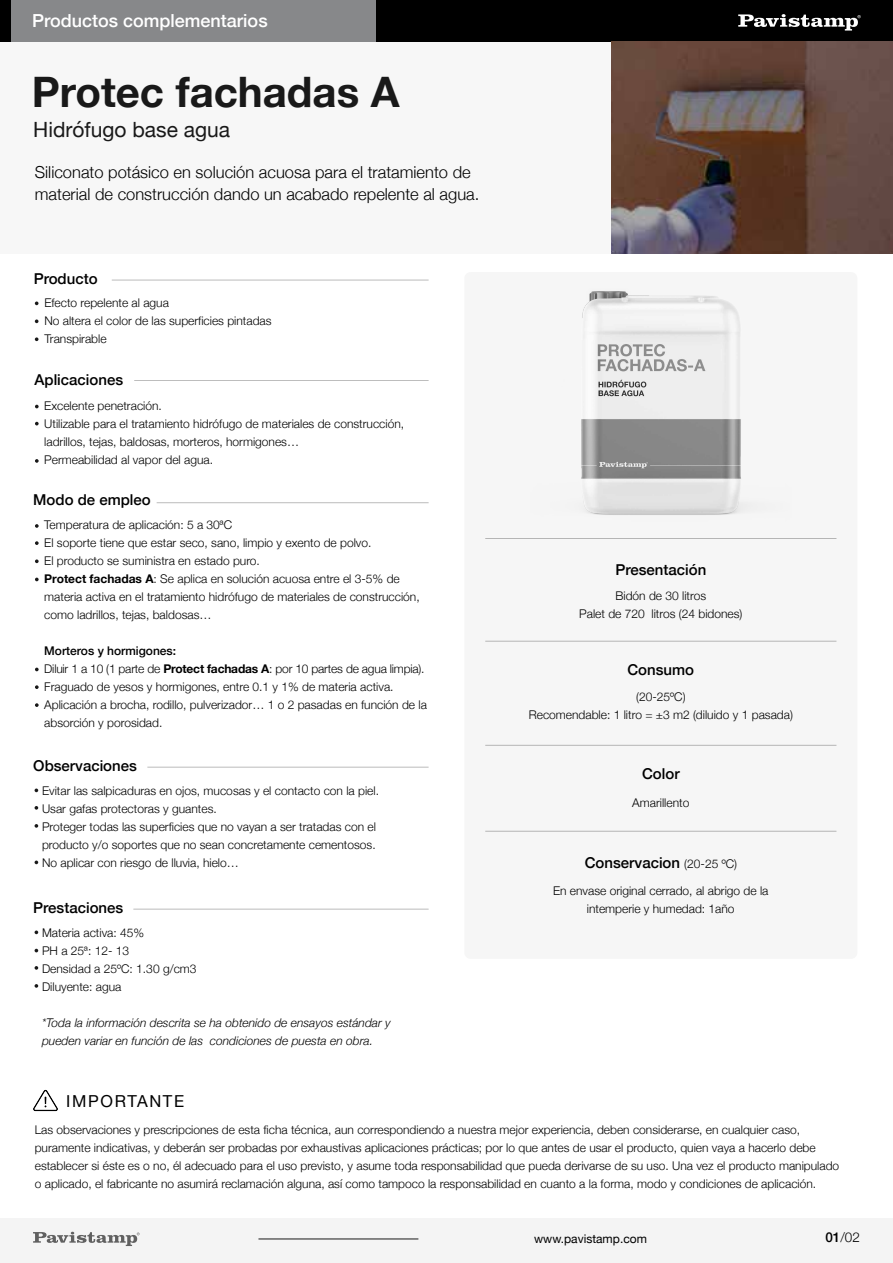
<style>
.page{position:relative;width:893px;height:1263px;background:#fff}
.page>*{position:absolute;margin:0;border:0;box-sizing:border-box;transform-origin:0 0}
.t1{font:700 42px "Helvetica Neue";color:#191919}
.t2{font:21px "Helvetica Neue";color:#191919}
.t3{font:500 18px "Helvetica Neue";color:#fff}
.t4{font:300 16.5px/22.5px "Helvetica Neue";color:#000}
.t5{font:16.5px "Helvetica Neue";letter-spacing:.1em;color:#000}
.t6{font:500 15px "Helvetica Neue";color:#000}
.t7{font:300 13.5px "Helvetica Neue";color:#000}
.t8{font:300 12px/18px "Helvetica Neue";color:#000}
.t9{font:italic 300 12px/18px "Helvetica Neue";color:#000}
.t10{font:12px "Helvetica Neue";color:#000}
.s1{font-weight:700}
.s2{font-weight:500}
.s3{font-weight:300;font-size:12px}
</style>
<div class="page">
<div style="left:0;top:1218px;width:893px;height:45px;background:#f4f4f4"></div>
<div style="left:0;top:41px;width:615px;height:212px;background:#f7f7f7"></div>
<div style="left:0;top:0;width:376px;height:41px;background:#87888a"></div>
<div style="left:376px;top:0;width:517px;height:41px;background:#000"></div>
<svg style="left:738px;top:14px;width:123px;height:17px"></svg>
<div style="left:0;top:0;width:11px;height:41px;background:#000"></div>
<svg style="left:33px;top:1232px;width:107px;height:14px"></svg>
<hr style="left:258px;top:1239px;width:160px;height:1px;background:#191919">
<img style="left:611px;top:41px;width:282px;height:212px">
<hr style="left:112px;top:280px;width:317px;height:1px;background:#191919">
<svg style="left:35px;top:301px;width:3px;height:4px"></svg>
<svg style="left:35px;top:319px;width:3px;height:4px"></svg>
<svg style="left:35px;top:337px;width:3px;height:4px"></svg>
<hr style="left:134px;top:380px;width:295px;height:1px;background:#191919">
<hr style="left:157px;top:502px;width:272px;height:1px;background:#191919">
<hr style="left:147px;top:767px;width:282px;height:1px;background:#191919">
<svg style="left:35px;top:405px;width:4px;height:3px"></svg>
<svg style="left:35px;top:422px;width:4px;height:3px"></svg>
<svg style="left:35px;top:459px;width:4px;height:4px"></svg>
<div style="left:464px;top:272px;width:393px;height:687px;background:#f4f4f4;border-radius:6px"></div>
<hr style="left:485px;top:641px;width:351px;height:1px;background:#191919">
<hr style="left:485px;top:538px;width:351px;height:1px;background:#191919">
<hr style="left:485px;top:745px;width:351px;height:1px;background:#191919">
<hr style="left:485px;top:831px;width:351px;height:1px;background:#191919">
<img style="left:581px;top:291px;width:160px;height:224px">
<svg style="left:35px;top:788px;width:3px;height:4px"></svg>
<svg style="left:35px;top:806px;width:3px;height:4px"></svg>
<svg style="left:35px;top:824px;width:3px;height:4px"></svg>
<svg style="left:35px;top:860px;width:3px;height:4px"></svg>
<hr style="left:133px;top:909px;width:296px;height:1px;background:#191919">
<svg style="left:35px;top:930px;width:3px;height:4px"></svg>
<svg style="left:35px;top:966px;width:3px;height:4px"></svg>
<svg style="left:35px;top:984px;width:3px;height:4px"></svg>
<img style="left:34px;top:1089px;width:23px;height:23px">
<svg style="left:35px;top:524px;width:4px;height:4px"></svg>
<svg style="left:35px;top:541px;width:4px;height:4px"></svg>
<svg style="left:35px;top:559px;width:4px;height:4px"></svg>
<svg style="left:35px;top:578px;width:4px;height:3px"></svg>
<svg style="left:35px;top:668px;width:4px;height:3px"></svg>
<svg style="left:35px;top:685px;width:4px;height:4px"></svg>
<svg style="left:35px;top:703px;width:4px;height:4px"></svg>
<h3 class="t3" style="left:32px;top:6px;width:237px">Productos complementarios</h3>
<h1 class="t1" style="left:32px;top:59px;width:369px">Protec fachadas A</h1>
<h2 class="t2" style="left:33px;top:115px;width:198px">Hidrófugo base agua</h2>
<h3 class="t4" style="left:35px;top:160px;width:446px">Siliconato potásico en solución acuosa para el tratamiento de material de construcción dando un acabado repelente al agua.</h3>
<p class="t6" style="left:34px;top:267px;width:65px">Producto</p>
<p class="t8" style="left:44px;top:293px;width:229px">Efecto repelente al agua<br>No altera el color de las superficies pintadas<br>Transpirable</p>
<p class="t6" style="left:35px;top:367px;width:90px">Aplicaciones</p>
<p class="t8" style="left:44px;top:396px;width:361px">Excelente penetración.<br>Utilizable para el tratamiento hidrófugo de materiales de construcción, ladrillos, tejas, baldosas, morteros, hormigones…<br>Permeabilidad al vapor del agua.</p>
<p class="t6" style="left:33px;top:488px;width:119px">Modo de empleo</p>
<p class="t8" style="left:44px;top:515px;width:377px">Temperatura de aplicación: 5 a 30ªC<br>El soporte tiene que estar seco, sano, limpio y exento de polvo.<br>El producto se suministra en estado puro.<br><span class="s1">Protect fachadas A</span>: Se aplica en solución acuosa entre el 3-5% de materia activa en el tratamiento hidrófugo de materiales de construcción, como ladrillos, tejas, baldosas…</p>
<p class="t8" style="left:44px;top:641px;width:384px"><span class="s2">Morteros y hormigones:<br></span>Diluir 1 a 10 (1 parte de <span class="s1">Protect fachadas A</span>: por 10 partes de agua limpia).<br>Fraguado de yesos y hormigones, entre 0.1 y 1% de materia activa.<br>Aplicación a brocha, rodillo, pulverizador… 1 o 2 pasadas en función de la absorción y porosidad.</p>
<p class="t6" style="left:33px;top:753px;width:105px">Observaciones</p>
<p class="t8" style="left:42px;top:780px;width:338px">Evitar las salpicaduras en ojos, mucosas y el contacto con la piel.<br>Usar gafas protectoras y guantes.<br>Proteger todas las superficies que no vayan a ser tratadas con el producto y/o soportes que no sean concretamente cementosos.<br>No aplicar con riesgo de lluvia, hielo…</p>
<p class="t6" style="left:33px;top:895px;width:92px">Prestaciones</p>
<p class="t8" style="left:42px;top:922px;width:156px">Materia activa: 45%<br>PH a 25ª: 12- 13<br>Densidad a 25ºC: 1.30 g/cm3<br>Diluyente: agua</p>
<p class="t9" style="left:42px;top:1013px;width:350px">*Toda la información descrita se ha obtenido de ensayos estándar y pueden variar en función de las condiciones de puesta en obra.</p>
<p class="t6" style="left:615px;top:557px;width:92px">Presentación</p>
<p class="t8" style="left:579px;top:586px;width:165px;text-align:center">Bidón de 30 litros<br>Palet de 720 litros (24 bidones)</p>
<p class="t6" style="left:627px;top:658px;width:68px">Consumo</p>
<p class="t8" style="left:529px;top:687px;width:266px;text-align:center">(20-25ºC)<br>Recomendable: 1 litro = ±3 m2 (diluido y 1 pasada)</p>
<p class="t6" style="left:642px;top:761px;width:39px">Color</p>
<p class="t8" style="left:632px;top:793px;width:59px">Amarillento</p>
<p class="t6" style="left:585px;top:850px;width:154px">Conservacion <span class="s3">(20-25 ºC)</span></p>
<p class="t8" style="left:553px;top:880px;width:217px;text-align:center">En envase original cerrado, al abrigo de la intemperie y humedad: 1año</p>
<h3 class="t5" style="left:66px;top:1089px;width:119px">IMPORTANTE</h3>
<p class="t8" style="left:35px;top:1119px;width:806px">Las observaciones y prescripciones de esta ficha técnica, aun correspondiendo a nuestra mejor experiencia, deben considerarse, en cualquier caso, puramente indicativas, y deberán ser probadas por exhaustivas aplicaciones prácticas; por lo que antes de usar el producto, quien vaya a hacerlo debe establecer si éste es o no, él adecuado para el uso previsto, y asume toda responsabilidad que pueda derivarse de su uso. Una vez el producto manipulado o aplicado, el fabricante no asumirá reclamación alguna, así como tampoco la responsabilidad en cuanto a la forma, modo y condiciones de aplicación.</p>
<p class="t10" style="left:534px;top:1230px;width:114px">www.pavistamp.com</p>
<p class="t7" style="left:825px;top:1226px;width:36px"><span class="s2">01</span>/02</p>
</div>
